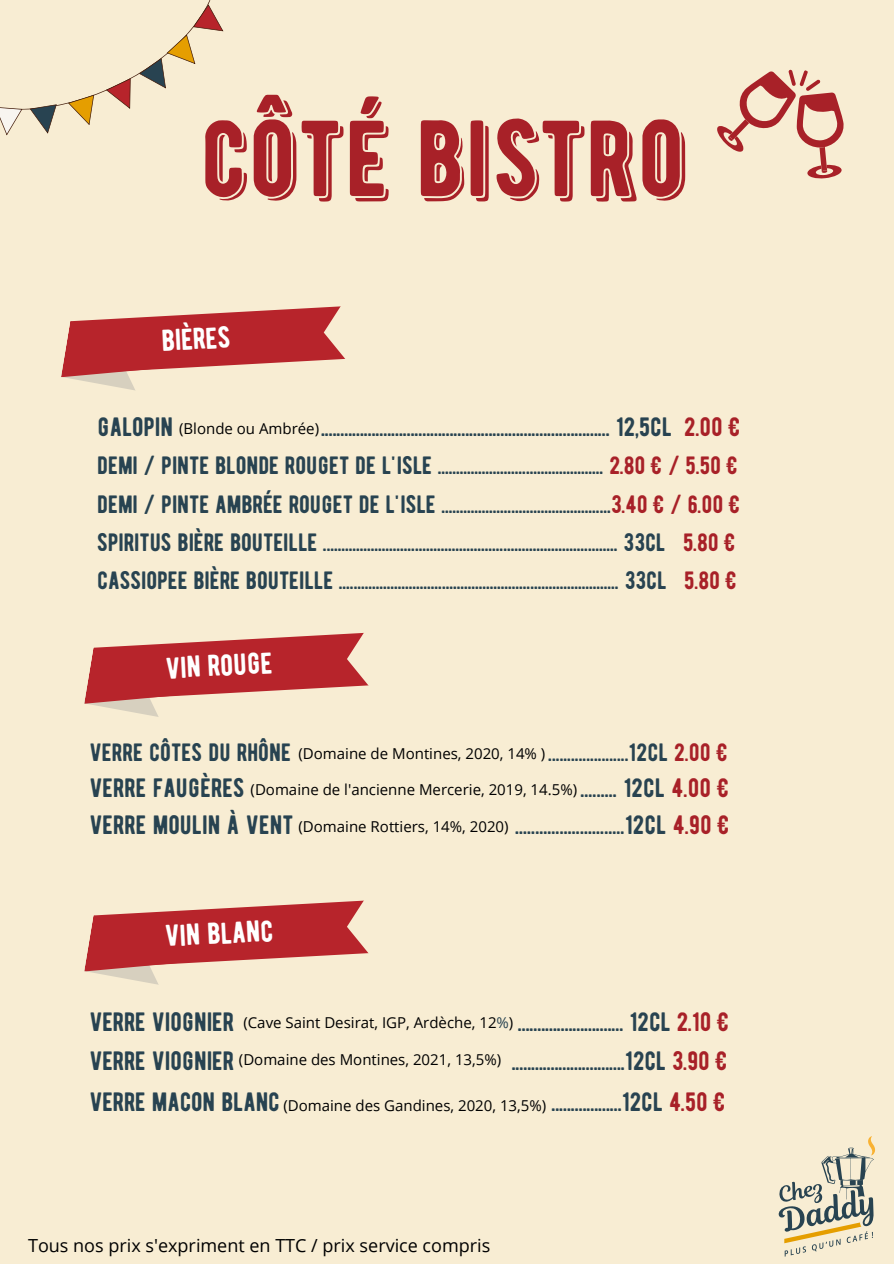
<style>
.page{position:relative;width:894px;height:1264px;background:#fff}
.page>*{position:absolute;margin:0;border:0;box-sizing:border-box;transform-origin:0 0}
.t1{font:107.55px "BERNIER Shade";color:#a82128}
.t2{font:30px "BERNIER Regular";color:#fff}
.t3{font:26.55px "BERNIER Regular";color:#284351}
.t4{font:25.05px "BERNIER Regular";color:#284351}
.t5{font:18px "Open Sans";color:#000}
.t6{font:15px "Open Sans";color:#000}
.s1{color:#a82128}
.s2{color:#284351}
</style>
<div class="page">
<div style="left:0;top:0;width:893px;height:1263px;background:#f8edd3"></div>
<svg style="left:61px;top:306px;width:285px;height:85px"></svg>
<svg style="left:717px;top:69px;width:127px;height:110px"></svg>
<svg style="left:84px;top:632px;width:285px;height:85px"></svg>
<svg style="left:84px;top:900px;width:285px;height:85px"></svg>
<svg style="left:778px;top:1136px;width:96px;height:120px"></svg>
<svg style="left:0;top:0;width:224px;height:136px"></svg>
<p class="t1" style="left:201px;top:94px;width:489px">CÔTÉ BISTRO</p>
<p class="t2" style="left:160px;top:322px;width:70px;rotate:-3deg">BIÈRES</p>
<p class="t3" style="left:97px;top:410px;width:77px">GALOPIN</p>
<p class="t3" style="left:321px;top:410px;width:420px">.......................................................................... 12,5CL <span class="s1">2.00 €</span></p>
<p class="t4" style="left:97px;top:450px;width:641px">DEMI / PINTE BLONDE ROUGET DE L'ISLE ............................................. <span class="s1">2.80 € / 5.50 €</span></p>
<p class="t4" style="left:97px;top:488px;width:644px">DEMI / PINTE AMBRÉE ROUGET DE L'ISLE ..............................................<span class="s1">3.40 € / 6.00 €</span></p>
<p class="t4" style="left:97px;top:527px;width:639px">SPIRITUS BIÈRE BOUTEILLE ................................................................................ 33CL <span class="s1">5.80 €</span></p>
<p class="t4" style="left:97px;top:565px;width:640px">CASSIOPEE BIÈRE BOUTEILLE ............................................................................ 33CL <span class="s1">5.80 €</span></p>
<p class="t6" style="left:179px;top:417px;width:141px">(Blonde ou Ambrée)</p>
<p class="t2" style="left:165px;top:650px;width:109px;rotate:-3deg">VIN ROUGE</p>
<p class="t4" style="left:89px;top:737px;width:203px">VERRE CÔTES DU RHÔNE</p>
<p class="t4" style="left:548px;top:737px;width:181px">.....................12CL <span class="s1">2.00 €</span></p>
<p class="t3" style="left:89px;top:772px;width:156px">VERRE FAUGÈRES</p>
<p class="t3" style="left:580px;top:772px;width:150px">......... 12CL <span class="s1">4.00 €</span></p>
<p class="t3" style="left:89px;top:808px;width:205px">VERRE MOULIN À VENT</p>
<p class="t3" style="left:515px;top:808px;width:215px">...........................12CL <span class="s1">4.90 €</span></p>
<p class="t6" style="left:298px;top:743px;width:248px">(Domaine de Montines, 2020, 14% )</p>
<p class="t6" style="left:250px;top:778px;width:328px">(Domaine de l'ancienne Mercerie, 2019, 14.5%)</p>
<p class="t6" style="left:298px;top:815px;width:211px">(Domaine Rottiers, 14%, 2020)</p>
<p class="t2" style="left:164px;top:917px;width:110px;rotate:-3deg">VIN BLANC</p>
<p class="t3" style="left:89px;top:1006px;width:146px">VERRE VIOGNIER</p>
<p class="t3" style="left:518px;top:1006px;width:212px">........................... 12CL <span class="s1">2.10 €</span></p>
<p class="t3" style="left:89px;top:1044px;width:146px">VERRE VIOGNIER</p>
<p class="t3" style="left:512px;top:1044px;width:217px">.............................12CL <span class="s1">3.90 €</span></p>
<p class="t3" style="left:89px;top:1085px;width:192px">VERRE MACON BLANC</p>
<p class="t3" style="left:551px;top:1085px;width:175px">..................12CL <span class="s1">4.50 €</span></p>
<p class="t6" style="left:243px;top:1011px;width:271px">(Cave Saint Desirat, IGP, Ardèche, 12<span class="s2">%</span>)</p>
<p class="t6" style="left:239px;top:1049px;width:264px">(Domaine des Montines, 2021, 13,5%)</p>
<p class="t6" style="left:283px;top:1094px;width:264px">(Domaine des Gandines, 2020, 13,5%)</p>
<p class="t5" style="left:28px;top:1232px;width:463px">Tous nos prix s'expriment en TTC / prix service compris</p>
</div>
